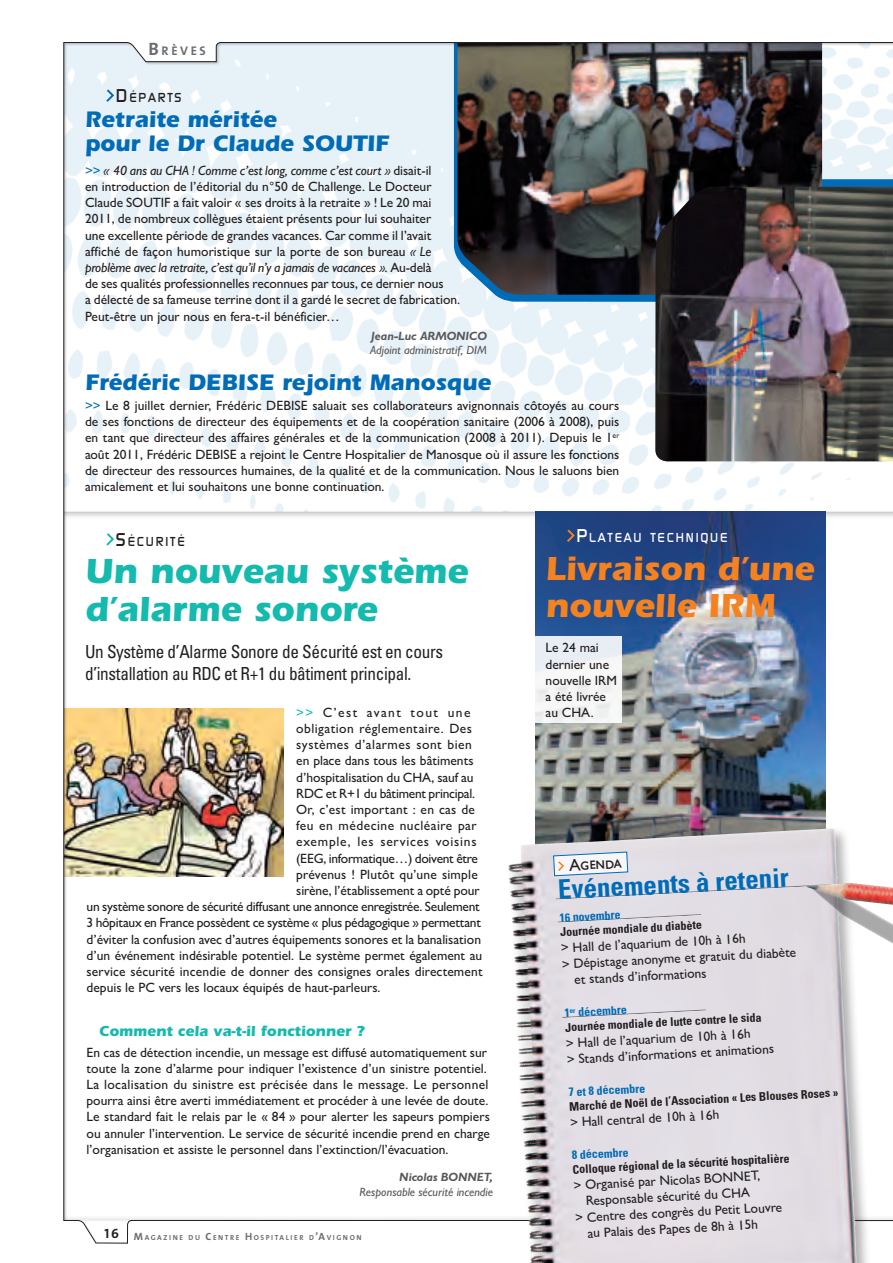
<style>
.page{position:relative;width:893px;height:1263px;background:#fff}
.page>*{position:absolute;margin:0;border:0;box-sizing:border-box;transform-origin:0 0}
.t1{font:700 36px/37.5px "ITC Eras Std";color:#15baaf}
.t2{font:700 34.5px/37.5px "ITC Eras Std";color:#f58220}
.t3{font:700 condensed 27px "Univers LT Std";color:#006bb6}
.t4{font:700 23.25px/24.8px "ITC Eras Std";color:#006bb6}
.t5{font:condensed 18px/21.6px "Univers LT Std";letter-spacing:-.02em;color:#231f20;scale:.96 1}
.t6{font:500 17.25px "Gill Sans MT Pro";color:#231f20}
.t7{font:700 15px "ITC Eras Std";color:#15baaf}
.t8{font:500 13.5px/16.2px "Gill Sans MT Pro";color:#231f20}
.t9{font:500 13.5px "Gill Sans MT Pro";letter-spacing:-.02em;color:#231f20}
.t10{font:500 13.5px "Gill Sans MT Pro";letter-spacing:.035em;color:#231f20}
.t11{font:500 13.5px "Gill Sans MT Pro";letter-spacing:.055em;color:#231f20}
.t12{font:500 13.5px "Gill Sans MT Pro";letter-spacing:.105em;color:#231f20}
.t13{font:13.5px "The Mix Bold Caps";color:#231f20}
.t14{font:500 12.6px "Digital";letter-spacing:.145em;color:#fff}
.t15{font:500 12.6px "Digital";letter-spacing:.145em;color:#231f20}
.t16{font:12.6px "The Mix Bold Caps";letter-spacing:.21em;color:#6c6d70}
.t17{font:700 condensed 12px/14.4px "Univers LT Std";color:#231f20}
.t18{font:italic 500 12px "Gill Sans MT Pro";color:#57585a}
.t19{font:700 condensed 12px "Univers LT Std";color:#006bb6}
.t20{font:italic 700 12px "Gill Sans MT Pro";color:#57585a}
.t21{font:7.35px "The Mix Bold Caps";letter-spacing:.215em;color:#6c6d70}
.s1{font-size:18px}
.s2{color:#006bb6}
.s3{font-style:italic}
.s4{color:#15baaf}
.s5{font-size:10.5px}
</style>
<div class="page">
<img style="left:63px;top:42px;width:830px;height:1201px">
<svg style="left:106px;top:89px;width:8px;height:13px"></svg>
<svg style="left:106px;top:533px;width:8px;height:13px"></svg>
<svg style="left:567px;top:529px;width:8px;height:13px"></svg>
<img style="left:655px;top:187px;width:238px;height:274px">
<div style="left:504px;top:825px;width:377px;height:438px;background:#231f20;opacity:.35"></div>
<img style="left:688px;top:828px;width:144px;height:8px">
<svg style="left:555px;top:883px;width:251px;height:17px"></svg>
<svg style="left:557px;top:914px;width:145px;height:9px"></svg>
<svg style="left:562px;top:1009px;width:145px;height:9px"></svg>
<img style="left:810px;top:905px;width:83px;height:76px">
<img style="left:806px;top:883px;width:87px;height:22px">
<svg style="left:553px;top:852px;width:75px;height:24px"></svg>
<p class="t16" style="left:148px;top:43px;width:59px"><span class="s1">B</span> RÈVES</p>
<p class="t15" style="left:116px;top:90px;width:67px"><span class="s1">D</span> ÉPARTS</p>
<h3 class="t4" style="left:85px;top:107px;width:306px">Retraite méritée<br>pour le Dr Claude SOUTIF</h3>
<p class="t8" style="left:85px;top:162px;width:377px"><span class="s2">&gt;&gt;</span> <span class="s3">« 40 ans au CHA ! Comme c’est long, comme c’est court »</span> disait-il<br>en introduction de l’éditorial du n°50 de Challenge. Le Docteur Claude SOUTIF a fait valoir « ses droits à la retraite » ! Le 20 mai 2011, de nombreux collègues étaient présents pour lui souhaiter<br>une excellente période de grandes vacances. Car comme il l’avait affiché de façon humoristique sur la porte de son bureau <span class="s3">« Le problème avec la retraite, c’est qu’il n’y a jamais de vacances ».</span> Au-delà<br>de ses qualités professionnelles reconnues par tous, ce dernier nous<br>a délecté de sa fameuse terrine dont il a gardé le secret de fabrication.<br>Peut-être un jour nous en fera-t-il bénéficier…</p>
<p class="t20" style="left:371px;top:328px;width:117px">Jean-Luc ARMONICO</p>
<p class="t18" style="left:370px;top:343px;width:118px">Adjoint administratif, DIM</p>
<h3 class="t4" style="left:85px;top:370px;width:407px">Frédéric DEBISE rejoint Manosque</h3>
<p class="t8" style="left:85px;top:397px;width:536px;text-align:justify"><span class="s2">&gt;&gt;</span> Le 8 juillet dernier, Frédéric DEBISE saluait ses collaborateurs avignonnais côtoyés au cours de ses fonctions de directeur des équipements et de la coopération sanitaire (2006 à 2008), puis en tant que directeur des affaires générales et de la communication (2008 à 2011). Depuis le 1<sup>er </sup>août 2011, Frédéric DEBISE a rejoint le Centre Hospitalier de Manosque où il assure les fonctions de directeur des ressources humaines, de la qualité et de la communication. Nous le saluons bien amicalement et lui souhaitons une bonne continuation.</p>
<p class="t15" style="left:116px;top:534px;width:70px"><span class="s1">S</span>ÉCURITÉ</p>
<h1 class="t1" style="left:85px;top:552px;width:385px">Un nouveau système d’alarme sonore</h1>
<h3 class="t5" style="left:85px;top:641px;width:374px">Un Système d’Alarme Sonore de Sécurité est en cours d’installation au RDC et R+1 du bâtiment principal.</h3>
<p class="t12" style="left:296px;top:704px;width:176px"><span class="s4">&gt;&gt;</span> C’est avant tout une</p>
<p class="t10" style="left:296px;top:720px;width:177px">obligation réglementaire. Des</p>
<p class="t10" style="left:296px;top:736px;width:177px">systèmes d’alarmes sont bien</p>
<p class="t8" style="left:296px;top:752px;width:179px">en place dans tous les bâtiments</p>
<p class="t8" style="left:296px;top:769px;width:179px">d’hospitalisation du CHA, sauf au</p>
<p class="t9" style="left:296px;top:785px;width:180px">RDC et R+1 du bâtiment principal.</p>
<p class="t8" style="left:296px;top:801px;width:180px">Or, c’est important : en cas de</p>
<p class="t10" style="left:296px;top:817px;width:182px">feu en médecine nucléaire par</p>
<p class="t11" style="left:296px;top:834px;width:182px">exemple, les services voisins</p>
<p class="t9" style="left:296px;top:850px;width:183px">(EEG, informatique…) doivent être</p>
<p class="t8" style="left:296px;top:866px;width:183px">prévenus ! Plutôt qu’une simple</p>
<p class="t8" style="left:296px;top:882px;width:185px">sirène, l’établissement a opté pour</p>
<p class="t9" style="left:87px;top:898px;width:395px">un système sonore de sécurité diffusant une annonce enregistrée. Seulement</p>
<p class="t9" style="left:87px;top:915px;width:396px">3 hôpitaux en France possèdent ce système « plus pédagogique » permettant</p>
<p class="t8" style="left:87px;top:931px;width:396px">d’éviter la confusion avec d’autres équipements sonores et la banalisation</p>
<p class="t8" style="left:87px;top:947px;width:397px">d’un événement indésirable potentiel. Le système permet également au</p>
<p class="t8" style="left:87px;top:963px;width:398px">service sécurité incendie de donner des consignes orales directement</p>
<p class="t8" style="left:87px;top:979px;width:295px">depuis le PC vers les locaux équipés de haut-parleurs.</p>
<p class="t7" style="left:99px;top:1022px;width:267px">Comment cela va-t-il fonctionner ?</p>
<p class="t8" style="left:87px;top:1044px;width:405px">En cas de détection incendie, un message est diffusé automatiquement sur toute la zone d’alarme pour indiquer l’existence d’un sinistre potentiel.<br>La localisation du sinistre est précisée dans le message. Le personnel pourra ainsi être averti immédiatement et procéder à une levée de doute.<br>Le standard fait le relais par le « 84 » pour alerter les sapeurs pompiers ou annuler l’intervention. Le service de sécurité incendie prend en charge l’organisation et assiste le personnel dans l’extinction/l’évacuation.</p>
<p class="t20" style="left:399px;top:1170px;width:95px">Nicolas BONNET,</p>
<p class="t18" style="left:360px;top:1185px;width:135px">Responsable sécurité incendie</p>
<p class="t13" style="left:104px;top:1225px;width:16px">16</p>
<p class="t21" style="left:134px;top:1233px;width:229px"><span class="s5">M</span>AGAZINE DU<span class="s5">C</span> ENTRE <span class="s5">H</span>OSPITALIER D<span class="s5">’A</span>VIGNON</p>
<p class="t14" style="left:577px;top:530px;width:152px"><span class="s1">P</span>LATEAU TECHNIQUE</p>
<h2 class="t2" style="left:546px;top:549px;width:270px">Livraison d’une nouvelle IRM</h2>
<p class="t8" style="left:546px;top:640px;width:73px">Le 24 mai dernier une nouvelle IRM a été livrée au CHA.</p>
<p class="t6" style="left:569px;top:854px;width:53px;rotate:-3deg">Agenda</p>
<h3 class="t3" style="left:557px;top:873px;width:232px;rotate:-3deg">Evénements à retenir</h3>
<p class="t19" style="left:559px;top:910px;width:63px;rotate:-3deg">16 novembre</p>
<p class="t17" style="left:560px;top:925px;width:143px;rotate:-3deg">Journée mondiale du diabète</p>
<p class="t8" style="left:561px;top:940px;width:186px;rotate:-3deg">&gt; Hall de l’aquarium de 10h à 16h</p>
<p class="t8" style="left:561px;top:956px;width:236px;rotate:-3deg">&gt; Dépistage anonyme et gratuit du diabète</p>
<p class="t8" style="left:574px;top:971px;width:134px;rotate:-3deg">et stands d’informations</p>
<p class="t17" style="left:564px;top:1006px;width:198px;rotate:-3deg"><span class="s2">1</span><sup>er</sup> <span class="s2">décembre<br></span>Journée mondiale de lutte contre le sida</p>
<p class="t8" style="left:566px;top:1035px;width:209px;rotate:-3deg">&gt; Hall de l’aquarium de 10h à 16h<br>&gt; Stands d’informations et animations</p>
<p class="t19" style="left:568px;top:1085px;width:78px;rotate:-3deg">7 et 8 décembre</p>
<p class="t17" style="left:569px;top:1099px;width:271px;rotate:-3deg">Marché de Noël de l’Association « Les Blouses Roses »</p>
<p class="t8" style="left:570px;top:1114px;width:151px;rotate:-3deg">&gt; Hall central de 10h à 16h</p>
<p class="t19" style="left:571px;top:1147px;width:58px;rotate:-3deg">8 décembre</p>
<p class="t17" style="left:572px;top:1162px;width:219px;rotate:-3deg">Colloque régional de la sécurité hospitalière</p>
<p class="t8" style="left:573px;top:1177px;width:188px;rotate:-3deg">&gt; Organisé par Nicolas BONNET,</p>
<p class="t8" style="left:585px;top:1192px;width:166px;rotate:-3deg">Responsable sécurité du CHA</p>
<p class="t8" style="left:575px;top:1209px;width:209px;rotate:-3deg">&gt; Centre des congrès du Petit Louvre</p>
<p class="t8" style="left:587px;top:1225px;width:172px;rotate:-3deg">au Palais des Papes de 8h à 15h</p>
</div>
